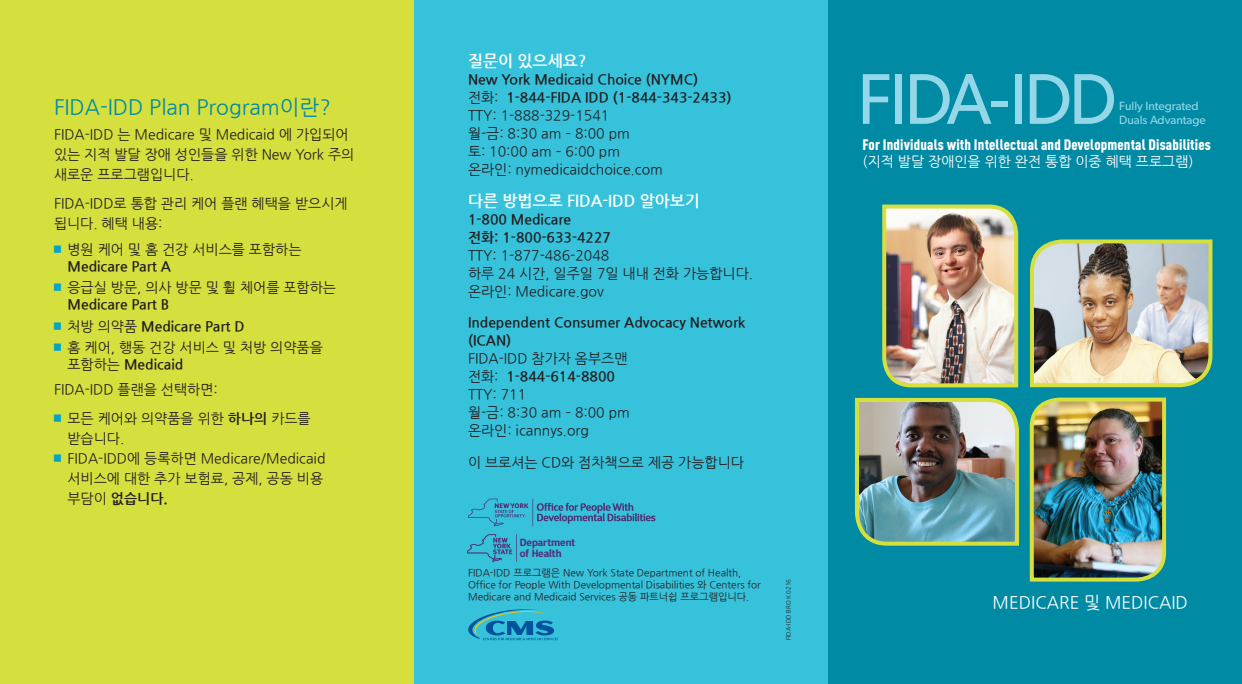
<style>
.page{position:relative;width:1242px;height:684px;background:#fff}
.page>*{position:absolute;margin:0;border:0;box-sizing:border-box;transform-origin:0 0}
.body_gibson_14_18{font:72px "Gibson";letter-spacing:-.04em;color:#94d7e9;scale:.96 1}
.headline_blue{font:21px "Nanum Gothic";color:#008aa4}
.body_gibson_14_18-2{font:17px "Nanum Gothic";color:#fff}
.subhead_semibold{font:700 16px "Nanum Gothic";color:#fff}
.t1{font:900 15px "DIN Cond";letter-spacing:.01em;color:#fff}
.body_gibson_14_18-3{font:14px/20px "Nanum Gothic";color:#231f20}
.body_gibson_14_18-4{font:700 14px/18px "Nanum Gothic";color:#231f20}
.t2{font:14px "Nanum Gothic";color:#fff}
.body_gibson_14_18-5{font:12px/14px "Gibson";color:#94d7e9}
.t3{font:700 10.4px/10.5px "D Sari";letter-spacing:-.005em;color:#503079}
.body_gibson_14_18-6{font:10px/12px "Nanum Gothic";color:#231f20}
.small_gibson{font:6px "Nanum Gothic";color:#231f20}
.s1{color:#00a5cb}
.s2{font-weight:700}
.s3{font-weight:400}
</style>
<div class="page">
<div style="left:0;top:0;width:414px;height:684px;background:#d5df3e"></div>
<div style="left:414px;top:0;width:414px;height:684px;background:#37c2dc"></div>
<div style="left:828px;top:0;width:414px;height:684px;background:#008aa4"></div>
<img style="left:882px;top:204px;width:137px;height:184px">
<img style="left:1030px;top:239px;width:183px;height:149px">
<img style="left:1029px;top:397px;width:138px;height:185px">
<img style="left:855px;top:397px;width:164px;height:149px">
<svg style="left:468px;top:498px;width:188px;height:28px"></svg>
<svg style="left:467px;top:534px;width:50px;height:28px"></svg>
<svg style="left:468px;top:609px;width:90px;height:31px"></svg>
<p class="headline_blue" style="left:54px;top:97px;width:278px">FIDA-IDD Plan Program이란?</p>
<p class="body_gibson_14_18-3" style="left:54px;top:125px;width:302px">FIDA-IDD 는 Medicare 및 Medicaid 에 가입되어 있는 지적 발달 장애 성인들을 위한 New York 주의 새로운 프로그램입니다.</p>
<p class="body_gibson_14_18-3" style="left:54px;top:194px;width:295px">FIDA-IDD로 통합 관리 케어 플랜 혜택을 받으시게 됩니다. 혜택 내용:</p>
<p class="body_gibson_14_18-3" style="left:68px;top:241px;width:236px;line-height:17px;text-indent:-14px"><span class="s1">□</span> 병원 케어 및 홈 건강 서비스를 포함하는<br><span class="s2">Medicare Part A</span></p>
<p class="body_gibson_14_18-3" style="left:68px;top:280px;width:270px;line-height:17px;text-indent:-14px"><span class="s1">□</span> 응급실 방문, 의사 방문 및 휠 체어를 포함하는<br><span class="s2">Medicare Part B</span></p>
<p class="body_gibson_14_18-4" style="left:54px;top:318px;width:192px"><span class="s1">□</span> <span class="s3">처방 의약품</span> Medicare Part D</p>
<p class="body_gibson_14_18-3" style="left:68px;top:340px;width:257px;line-height:17px;text-indent:-14px"><span class="s1">□</span> 홈 케어, 행동 건강 서비스 및 처방 의약품을 포함하는 <span class="s2">Medicaid</span></p>
<p class="body_gibson_14_18-3" style="left:54px;top:380px;width:165px">FIDA-IDD 플랜을 선택하면:</p>
<p class="body_gibson_14_18-3" style="left:68px;top:409px;width:245px;text-indent:-14px"><span class="s1">□</span> 모든 케어와 의약품을 위한 <span class="s2">하나의</span> 카드를 받습니다.</p>
<p class="body_gibson_14_18-3" style="left:68px;top:449px;width:260px;text-indent:-14px"><span class="s1">□</span> FIDA-IDD에 등록하면 Medicare/Medicaid 서비스에 대한 추가 보험료, 공제, 공동 비용 부담이 <span class="s2">없습니다.</span></p>
<p class="subhead_semibold" style="left:468px;top:53px;width:120px">질문이 있으세요?</p>
<p class="body_gibson_14_18-4" style="left:468px;top:71px;width:232px">New York Medicaid Choice (NYMC)</p>
<p class="body_gibson_14_18-4" style="left:468px;top:89px;width:265px"><span class="s3">전화:</span> 1-844-FIDA IDD (1-844-343-2433)</p>
<p class="body_gibson_14_18-3" style="left:468px;top:106px;width:143px">TTY: 1-888-329-1541</p>
<p class="body_gibson_14_18-3" style="left:468px;top:124px;width:163px">월-금: 8:30 am – 8:00 pm</p>
<p class="body_gibson_14_18-3" style="left:468px;top:142px;width:154px">토: 10:00 am – 6:00 pm</p>
<p class="body_gibson_14_18-3" style="left:468px;top:160px;width:196px">온라인: nymedicaidchoice.com</p>
<p class="subhead_semibold" style="left:468px;top:193px;width:233px">다른 방법으로 FIDA-IDD 알아보기</p>
<p class="body_gibson_14_18-4" style="left:468px;top:211px;width:105px">1-800 Medicare</p>
<p class="body_gibson_14_18-4" style="left:468px;top:229px;width:145px">전화: 1-800-633-4227</p>
<p class="body_gibson_14_18-3" style="left:468px;top:246px;width:143px">TTY: 1-877-486-2048</p>
<p class="body_gibson_14_18-3" style="left:468px;top:265px;width:287px;line-height:18px">하루 24 시간, 일주일 7일 내내 전화 가능합니다. 온라인: Medicare.gov</p>
<p class="body_gibson_14_18-4" style="left:468px;top:314px;width:279px">Independent Consumer Advocacy Network (ICAN)</p>
<p class="body_gibson_14_18-3" style="left:468px;top:349px;width:161px">FIDA-IDD 참가자 옴부즈맨</p>
<p class="body_gibson_14_18-4" style="left:468px;top:368px;width:148px"><span class="s3">전화:</span> 1-844-614-8800</p>
<p class="body_gibson_14_18-3" style="left:468px;top:385px;width:60px">TTY: 711</p>
<p class="body_gibson_14_18-3" style="left:468px;top:403px;width:163px">월-금: 8:30 am – 8:00 pm</p>
<p class="body_gibson_14_18-3" style="left:468px;top:421px;width:123px">온라인: icannys.org</p>
<p class="body_gibson_14_18-3" style="left:468px;top:453px;width:278px">이 브로셔는 CD와 점차책으로 제공 가능합니다</p>
<p class="t3" style="left:520px;top:537px;width:57px">Department of Health</p>
<p class="body_gibson_14_18-6" style="left:468px;top:567px;width:294px">FIDA-IDD 프로그램은 New York State Department of Health,<br>Office for People With Developmental Disabilities 와 Centers for<br>Medicare and Medicaid Services 공동 파트너쉽 프로그램입니다.</p>
<p class="small_gibson" style="left:786px;top:640px;width:63px;rotate:-90deg">FIDA-IDD BRO K 0216</p>
<p class="body_gibson_14_18" style="left:858px;top:56px;width:271px">FIDA-IDD</p>
<p class="body_gibson_14_18-5" style="left:1119px;top:99px;width:88px">Fully Integrated<br>Duals Advantage</p>
<p class="t1" style="left:863px;top:135px;width:350px">For Individuals with Intellectual and Developmental Disabilities</p>
<p class="t2" style="left:863px;top:154px;width:333px">(지적 발달 장애인을 위한 완전 통합 이중 혜택 프로그램)</p>
<p class="body_gibson_14_18-2" style="left:993px;top:595px;width:197px">MEDICARE 및 MEDICAID</p>
</div>
